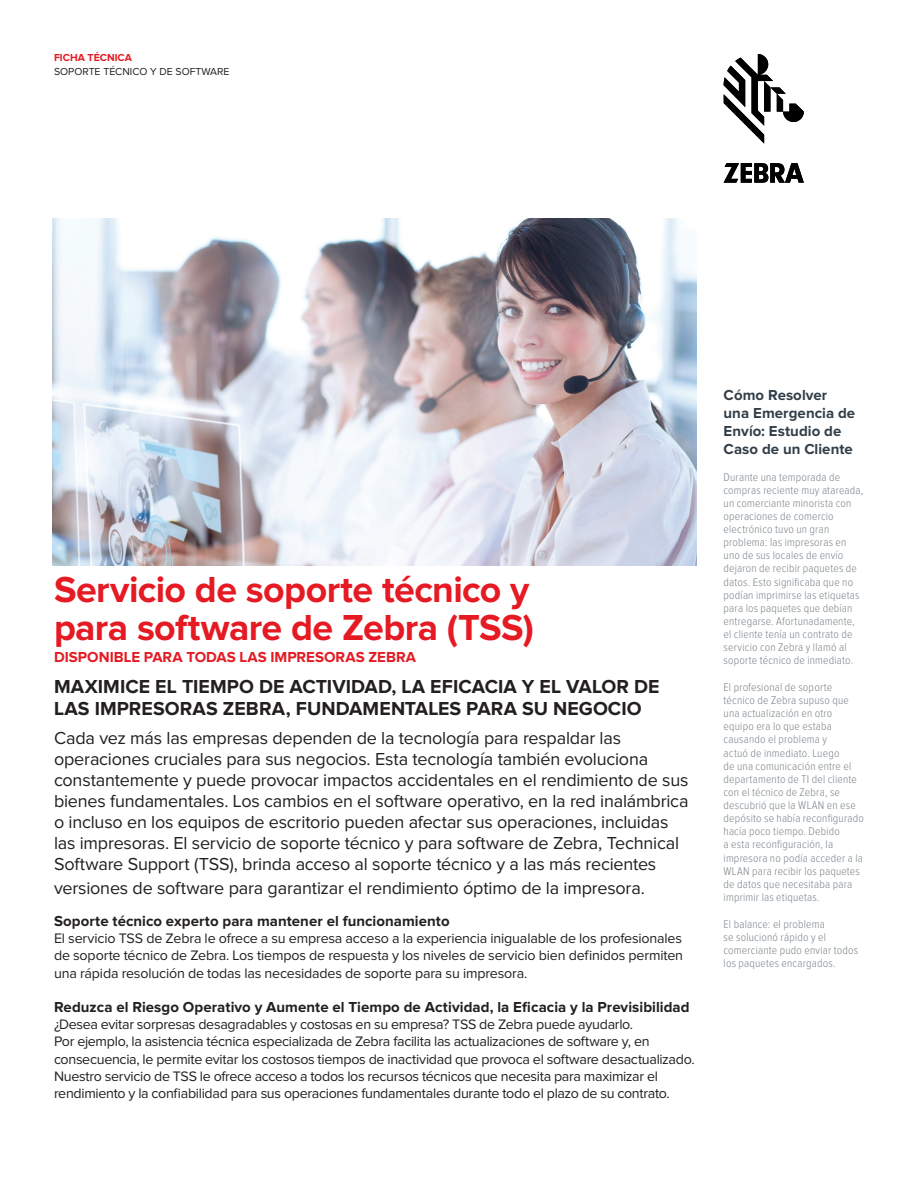
<style>
.page{position:relative;width:918px;height:1188px;background:#fff}
.page>*{position:absolute;margin:0;border:0;box-sizing:border-box;transform-origin:0 0}
.Cover_Headline{font:700 37.5px/37.5px "Proxima Nova";letter-spacing:-.015em;color:#e51a23}
.Body{font:700 19.5px/21.8px "Proxima Nova";letter-spacing:.005em;color:#231f20}
.Sub_Subhead_Black{font:18px/21px "Proxima Nova";letter-spacing:-.01em;color:#231f20}
.Sub_Subhead_Black-2{font:700 15px "Proxima Nova";letter-spacing:.005em;color:#231f20}
.Features_Main_Headin{font:700 15px/18px "Proxima Nova";letter-spacing:.005em;color:#313e48}
.Cover_Subhead{font:700 15px "Proxima Nova";color:#e51a23}
.Body-2{font:14.25px/17.2px "Proxima Nova";letter-spacing:-.02em;color:#231f20;text-align:justify}
.Features_Main_Headin-2{font:300 11.7px/13.2px "Proxima Nova Cond";letter-spacing:.015em;color:#7c858c}
.t1{font:10.5px "Proxima Nova";color:#231f20}
.t2{font:700 10.5px "Proxima Nova";color:#e51a23}
</style>
<div class="page">
<img style="left:53px;top:218px;width:644px;height:348px">
<svg style="left:724px;top:54px;width:80px;height:90px"></svg>
<svg style="left:724px;top:163px;width:80px;height:19px"></svg>
<p class="t2" style="left:54px;top:53px;width:79px">FICHA TÉCNICA</p>
<p class="t1" style="left:54px;top:67px;width:177px">SOPORTE TÉCNICO Y DE SOFTWARE</p>
<p class="Cover_Headline" style="left:54px;top:573px;width:482px">Servicio de soporte técnico y para software de Zebra (TSS)</p>
<p class="Cover_Subhead" style="left:54px;top:651px;width:364px">DISPONIBLE PARA TODAS LAS IMPRESORAS ZEBRA</p>
<p class="Body" style="left:54px;top:677px;width:607px">MAXIMICE EL TIEMPO DE ACTIVIDAD, LA EFICACIA Y EL VALOR DE<br>LAS IMPRESORAS ZEBRA, FUNDAMENTALES PARA SU NEGOCIO</p>
<p class="Sub_Subhead_Black" style="left:54px;top:728px;width:636px">Cada vez más las empresas dependen de la tecnología para respaldar las operaciones cruciales para sus negocios. Esta tecnología también evoluciona constantemente y puede provocar impactos accidentales en el rendimiento de sus bienes fundamentales. Los cambios en el software operativo, en la red inalámbrica o incluso en los equipos de escritorio pueden afectar sus operaciones, incluidas las impresoras. El servicio de soporte técnico y para software de Zebra, Technical Software Support (TSS), brinda acceso al soporte técnico y a las más recientes</p>
<p class="Sub_Subhead_Black" style="left:54px;top:878px;width:592px">versiones de software para garantizar el rendimiento óptimo de la impresora.</p>
<p class="Sub_Subhead_Black-2" style="left:54px;top:914px;width:397px">Soporte técnico experto para mantener el funcionamiento</p>
<p class="Body-2" style="left:54px;top:930px;width:631px;line-height:17.7px">El servicio TSS de Zebra le ofrece a su empresa acceso a la experiencia inigualable de los profesionales de soporte técnico de Zebra. Los tiempos de respuesta y los niveles de servicio bien definidos permiten una rápida resolución de todas las necesidades de soporte para su impresora.</p>
<p class="Sub_Subhead_Black-2" style="left:54px;top:1000px;width:637px">Reduzca el Riesgo Operativo y Aumente el Tiempo de Actividad, la Eficacia y la Previsibilidad</p>
<p class="Body-2" style="left:54px;top:1016px;width:642px;text-align:left">¿Desea evitar sorpresas desagradables y costosas en su empresa? TSS de Zebra puede ayudarlo.<br>Por ejemplo, la asistencia técnica especializada de Zebra facilita las actualizaciones de software y, en consecuencia, le permite evitar los costosos tiempos de inactividad que provoca el software desactualizado.<br>Nuestro servicio de TSS le ofrece acceso a todos los recursos técnicos que necesita para maximizar el rendimiento y la confiabilidad para sus operaciones fundamentales durante todo el plazo de su contrato.</p>
<p class="Features_Main_Headin" style="left:724px;top:387px;width:133px">Cómo Resolver una Emergencia de<br>Envío: Estudio de<br>Caso de un Cliente</p>
<p class="Features_Main_Headin-2" style="left:724px;top:471px;width:141px">Durante una temporada de compras reciente muy atareada, un comerciante minorista con operaciones de comercio electrónico tuvo un gran problema: las impresoras en uno de sus locales de envío dejaron de recibir paquetes de datos. Esto significaba que no podían imprimirse las etiquetas para los paquetes que debían entregarse. Afortunadamente, el cliente tenía un contrato de servicio con Zebra y llamó al soporte técnico de inmediato.</p>
<p class="Features_Main_Headin-2" style="left:724px;top:681px;width:142px">El profesional de soporte técnico de Zebra supuso que una actualización en otro equipo era lo que estaba causando el problema y<br>actuó de inmediato. Luego<br>de una comunicación entre el departamento de TI del cliente con el técnico de Zebra, se descubrió que la WLAN en ese depósito se había reconfigurado hacía poco tiempo. Debido<br>a esta reconfiguración, la impresora no podía acceder a la<br>WLAN para recibir los paquetes de datos que necesitaba para imprimir las etiquetas.</p>
<p class="Features_Main_Headin-2" style="left:724px;top:918px;width:136px">El balance: el problema<br>se solucionó rápido y el comerciante pudo enviar todos los paquetes encargados.</p>
</div>
